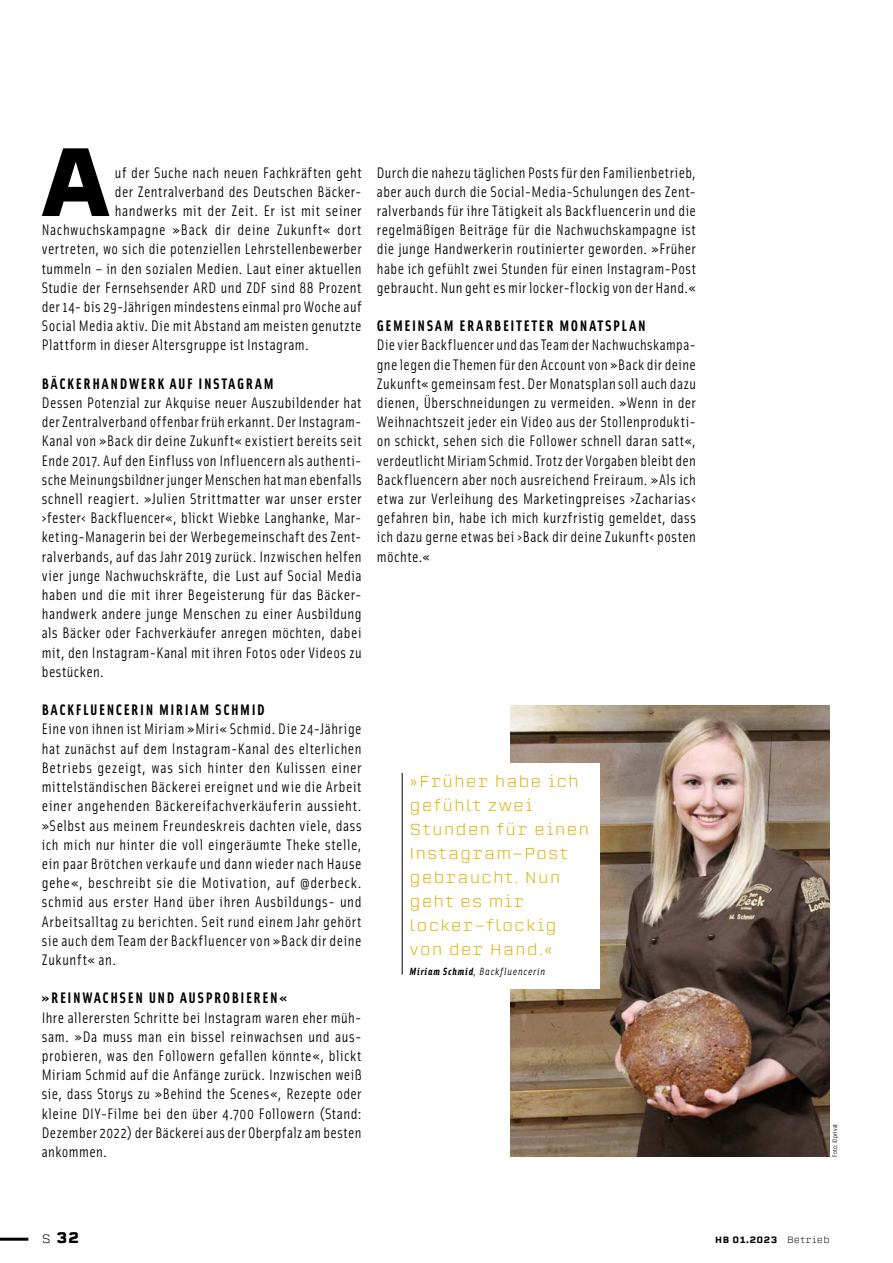
<style>
.page{position:relative;width:893px;height:1263px;background:#fff}
.page>*{position:absolute;margin:0;border:0;box-sizing:border-box;transform-origin:0 0}
.t1{font:700 94.95px "Erbaum";color:#000}
.t2{font:300 15.75px/24px "Erbaum";letter-spacing:.06em;color:#e0ae00}
.t3{font:15.3px/19.2px "Solex OT";letter-spacing:.03em;color:#000;text-align:justify}
.t4{font:700 15.3px "Solex OT";letter-spacing:.105em;color:#000}
.t5{font:700 15px "Erbaum";color:#000}
.t6{font:italic 10.5px "Solex OT";letter-spacing:.08em;color:#000}
.t7{font:500 9px "Erbaum";letter-spacing:.06em;color:#000}
.t8{font:6.75px "Solex OT";letter-spacing:.01em;color:#000}
.s1{font-weight:700}
.s2{font-weight:300;font-size:12px}
.s3{font-weight:300}
</style>
<div class="page">
<hr style="left:0;top:1238px;width:28px;height:3px;background:#000">
<img style="left:510px;top:706px;width:319px;height:451px">
<div style="left:405px;top:763px;width:195px;height:226px;background:#fff"></div>
<hr style="left:402px;top:773px;width:1px;height:201px;background:#000">
<h1 class="t1" style="left:38px;top:114px;width:76px">A</h1>
<p class="t3" style="left:115px;top:162px;width:248px">uf der Suche nach neuen Fachkräften geht</p>
<p class="t3" style="left:115px;top:181px;width:248px">der Zentralverband des Deutschen Bäcker-</p>
<p class="t3" style="left:115px;top:201px;width:248px">handwerks mit der Zeit. Er ist mit seiner</p>
<p class="t3" style="left:42px;top:220px;width:321px">Nachwuchskampagne »Back dir deine Zukunft« dort</p>
<p class="t3" style="left:42px;top:239px;width:321px">vertreten, wo sich die potenziellen Lehrstellenbewerber</p>
<p class="t3" style="left:42px;top:258px;width:321px">tummeln – in den sozialen Medien. Laut einer aktuellen</p>
<p class="t3" style="left:42px;top:277px;width:321px">Studie der Fernsehsender ARD und ZDF sind 88 Prozent</p>
<p class="t3" style="left:42px;top:297px;width:321px">der 14- bis 29-Jährigen mindestens einmal pro Woche auf</p>
<p class="t3" style="left:42px;top:316px;width:321px">Social Media aktiv. Die mit Abstand am meisten genutzte</p>
<p class="t3" style="left:42px;top:335px;width:268px">Plattform in dieser Altersgruppe ist Instagram.</p>
<p class="t4" style="left:42px;top:374px;width:234px">BÄCKERHANDWERK AUF INSTAGRAM</p>
<p class="t3" style="left:42px;top:393px;width:321px;text-align:left">Dessen Potenzial zur Akquise neuer Auszubildender hat der Zentralverband offenbar früh erkannt. Der Instagram-Kanal von »Back dir deine Zukunft« existiert bereits seit Ende 2017. Auf den Einfluss von Influencern als authenti&shy;sche Meinungsbildner junger Menschen hat man ebenfalls schnell reagiert. »Julien Strittmatter war unser erster ›fester‹ Backfluencer«, blickt Wiebke Langhanke, Mar&shy;keting-Managerin bei der Werbegemeinschaft des Zent&shy;ralverbands, auf das Jahr 2019 zurück. Inzwischen helfen vier junge Nachwuchskräfte, die Lust auf Social Media haben und die mit ihrer Begeisterung für das Bäcker&shy;handwerk andere junge Menschen zu einer Ausbildung als Bäcker oder Fachverkäufer anregen möchten, dabei mit, den Instagram-Kanal mit ihren Fotos oder Videos zu bestücken.</p>
<p class="t4" style="left:42px;top:700px;width:225px">BACKFLUENCERIN MIRIAM SCHMID</p>
<p class="t3" style="left:42px;top:719px;width:321px">Eine von ihnen ist Miriam »Miri« Schmid. Die 24-Jährige hat zunächst auf dem Instagram-Kanal des elterlichen Betriebs gezeigt, was sich hinter den Kulissen einer mittelständischen Bäckerei ereignet und wie die Arbeit einer angehenden Bäckereifachverkäuferin aussieht. »Selbst aus meinem Freundeskreis dachten viele, dass ich mich nur hinter die voll eingeräumte Theke stelle, ein paar Brötchen verkaufe und dann wieder nach Hause gehe«, beschreibt sie die Motivation, auf @derbeck. schmid aus erster Hand über ihren Ausbildungs- und Arbeitsalltag zu berichten. Seit rund einem Jahr gehört sie auch dem Team der Backfluencer von »Back dir deine Zukunft« an.</p>
<p class="t4" style="left:42px;top:988px;width:247px">»REINWACHSEN UND AUSPROBIEREN«</p>
<p class="t3" style="left:42px;top:1007px;width:321px">Ihre allerersten Schritte bei Instagram waren eher müh&shy;sam. »Da muss man ein bissel reinwachsen und aus&shy;probieren, was den Followern gefallen könnte«, blickt Miriam Schmid auf die Anfänge zurück. Inzwischen weiß sie, dass Storys zu »Behind the Scenes«, Rezepte oder kleine DIY-Filme bei den über 4.700 Followern (Stand:<br>Dezember 2022) der Bäckerei aus der Oberpfalz am besten ankommen.</p>
<p class="t3" style="left:377px;top:162px;width:321px">Durch die nahezu täglichen Posts für den Familienbetrieb, aber auch durch die Social-Media-Schulungen des Zent&shy;ralverbands für ihre Tätigkeit als Backfluencerin und die regelmäßigen Beiträge für die Nachwuchskampagne ist die junge Handwerkerin routinierter geworden. »Früher habe ich gefühlt zwei Stunden für einen Instagram-Post gebraucht. Nun geht es mir locker-flockig von der Hand.«</p>
<p class="t4" style="left:377px;top:316px;width:270px">GEMEINSAM ERARBEITETER MONATSPLAN</p>
<p class="t3" style="left:377px;top:335px;width:321px">Die vier Backfluencer und das Team der Nachwuchskampa&shy;gne legen die Themen für den Account von »Back dir deine Zukunft« gemeinsam fest. Der Monatsplan soll auch dazu dienen, Überschneidungen zu vermeiden. »Wenn in der Weihnachtszeit jeder ein Video aus der Stollenprodukti&shy;on schickt, sehen sich die Follower schnell daran satt«, verdeutlicht Miriam Schmid. Trotz der Vorgaben bleibt den Backfluencern aber noch ausreichend Freiraum. »Als ich etwa zur Verleihung des Marketingpreises ›Zacharias‹ gefahren bin, habe ich mich kurzfristig gemeldet, dass ich dazu gerne etwas bei ›Back dir deine Zukunft‹ posten möchte.«</p>
<p class="t2" style="left:410px;top:769px;width:181px">»Früher habe ich gefühlt zwei<br>Stunden für einen<br>Instagram-Post gebraucht. Nun geht es mir locker-flockig von der Hand.«</p>
<p class="t6" style="left:410px;top:964px;width:137px"><span class="s1">Miriam Schmid</span>, Backfluencerin</p>
<p class="t8" style="left:831px;top:1157px;width:34px;rotate:-90deg">Foto: © privat</p>
<p class="t5" style="left:42px;top:1227px;width:39px"><span class="s2">S</span> 32</p>
<p class="t7" style="left:715px;top:1234px;width:116px">HB 01.2023 <span class="s3">Betrieb</span></p>
</div>
